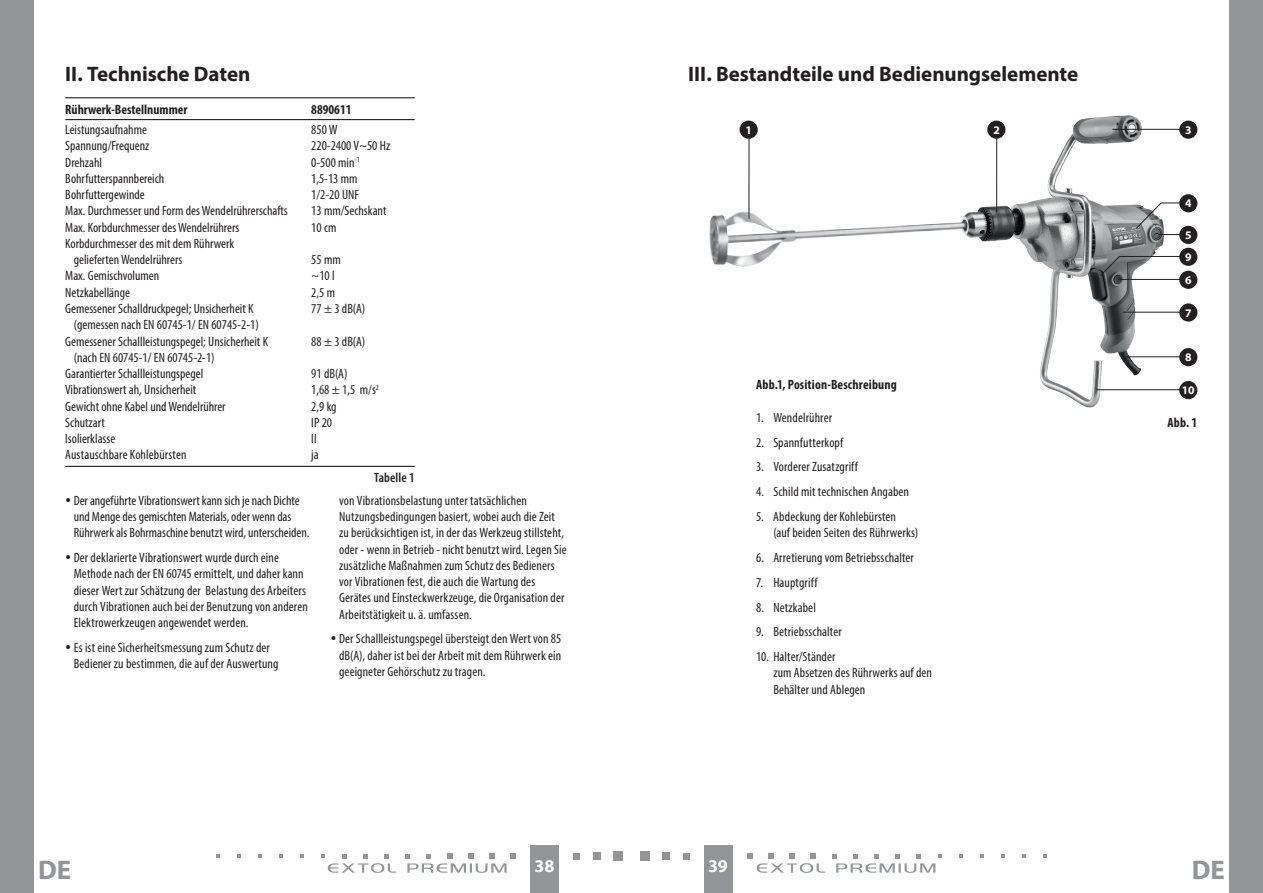
<style>
.page{position:relative;width:1263px;height:893px;background:#fff}
.page>*{position:absolute;margin:0;border:0;box-sizing:border-box;transform-origin:0 0}
.t1{font:700 27px "Myriad Pro";color:#939598}
.oddíl{font:700 21px "Myriad Pro";color:#231f20}
.t2{font:700 18px "Myriad Pro";color:#fff}
.body_číslované{font:condensed 13.5px/16.2px "Myriad Pro";letter-spacing:.005em;color:#231f20}
.Normální{font:700 condensed 13.5px "Myriad Pro";color:#231f20}
.t3{font:600 condensed 13.5px "Myriad Pro";letter-spacing:.01em;color:#231f20}
.t4{font:700 11.7px "Myriad Pro";color:#fff}
</style>
<div class="page">
<div style="left:0;top:0;width:34px;height:893px;background:#939598"></div>
<div style="left:1229px;top:0;width:34px;height:893px;background:#939598"></div>
<div style="left:704px;top:844px;width:29px;height:49px;background:#939598"></div>
<div style="left:530px;top:844px;width:28px;height:49px;background:#939598"></div>
<div style="left:640px;top:851px;width:9px;height:10px;background:#939598"></div>
<div style="left:662px;top:852px;width:8px;height:8px;background:#939598"></div>
<div style="left:683px;top:853px;width:7px;height:6px;background:#939598"></div>
<svg style="left:959px;top:854px;width:4px;height:4px"></svg>
<svg style="left:980px;top:854px;width:4px;height:4px"></svg>
<svg style="left:1001px;top:854px;width:4px;height:4px"></svg>
<svg style="left:1022px;top:854px;width:4px;height:4px"></svg>
<svg style="left:1043px;top:854px;width:4px;height:4px"></svg>
<svg style="left:747px;top:853px;width:195px;height:20px"></svg>
<div style="left:614px;top:851px;width:9px;height:10px;background:#939598"></div>
<div style="left:593px;top:852px;width:8px;height:8px;background:#939598"></div>
<svg style="left:573px;top:853px;width:6px;height:6px"></svg>
<svg style="left:300px;top:854px;width:4px;height:4px"></svg>
<svg style="left:279px;top:854px;width:4px;height:4px"></svg>
<svg style="left:258px;top:854px;width:4px;height:4px"></svg>
<svg style="left:237px;top:854px;width:4px;height:4px"></svg>
<svg style="left:216px;top:854px;width:4px;height:4px"></svg>
<svg style="left:321px;top:853px;width:195px;height:20px"></svg>
<hr style="left:65px;top:97px;width:350px;height:1px;background:#231f20">
<hr style="left:65px;top:119px;width:350px;height:1px;background:#231f20">
<hr style="left:65px;top:466px;width:350px;height:1px;background:#231f20">
<img style="left:985px;top:115px;width:213px;height:293px">
<img style="left:709px;top:191px;width:276px;height:76px">
<div style="left:740px;top:121px;width:18px;height:18px;background:#231f20;border-radius:50%"></div>
<hr style="left:749px;top:138px;width:1px;height:80px;background:#231f20">
<div style="left:987px;top:121px;width:18px;height:18px;background:#231f20;border-radius:50%"></div>
<hr style="left:996px;top:138px;width:1px;height:74px;background:#231f20">
<div style="left:1179px;top:303px;width:18px;height:19px;background:#231f20;border-radius:50%"></div>
<hr style="left:1123px;top:312px;width:59px;height:1px;background:#231f20">
<div style="left:1179px;top:348px;width:18px;height:18px;background:#231f20;border-radius:50%"></div>
<hr style="left:1126px;top:356px;width:56px;height:1px;background:#231f20">
<div style="left:1179px;top:271px;width:18px;height:18px;background:#231f20;border-radius:50%"></div>
<hr style="left:1118px;top:279px;width:64px;height:1px;background:#231f20">
<div style="left:1179px;top:381px;width:18px;height:18px;background:#231f20;border-radius:50%"></div>
<hr style="left:1096px;top:389px;width:86px;height:1px;background:#231f20">
<div style="left:1179px;top:226px;width:18px;height:18px;background:#231f20;border-radius:50%"></div>
<div style="left:1179px;top:194px;width:18px;height:18px;background:#231f20;border-radius:50%"></div>
<svg style="left:1135px;top:202px;width:47px;height:33px"></svg>
<div style="left:1179px;top:248px;width:18px;height:18px;background:#231f20;border-radius:50%"></div>
<svg style="left:1100px;top:256px;width:82px;height:20px"></svg>
<div style="left:1179px;top:121px;width:18px;height:18px;background:#231f20;border-radius:50%"></div>
<hr style="left:1113px;top:129px;width:69px;height:1px;background:#231f20">
<p class="oddíl" style="left:65px;top:60px;width:187px">II. Technische Daten</p>
<p class="Normální" style="left:65px;top:101px;width:124px">Rührwerk-Bestellnummer</p>
<p class="Normální" style="left:311px;top:101px;width:42px">8890611</p>
<p class="body_číslované" style="left:65px;top:121px;width:83px">Leistungsaufnahme</p>
<p class="body_číslované" style="left:311px;top:121px;width:28px">850 W</p>
<p class="body_číslované" style="left:65px;top:138px;width:86px">Spannung/Frequenz</p>
<p class="body_číslované" style="left:311px;top:138px;width:80px">220-2400 V~50 Hz</p>
<p class="body_číslované" style="left:65px;top:154px;width:38px">Drehzahl</p>
<p class="body_číslované" style="left:311px;top:154px;width:50px">0-500 min<sup>-1</sup></p>
<p class="body_číslované" style="left:65px;top:170px;width:101px">Bohrfutterspannbereich</p>
<p class="body_číslované" style="left:311px;top:170px;width:48px">1,5-13 mm</p>
<p class="body_číslované" style="left:65px;top:186px;width:81px">Bohrfuttergewinde</p>
<p class="body_číslované" style="left:311px;top:186px;width:49px">1/2-20 UNF</p>
<p class="body_číslované" style="left:65px;top:203px;width:224px">Max. Durchmesser und Form des Wendelrührerschafts</p>
<p class="body_číslované" style="left:311px;top:203px;width:77px">13 mm/Sechskant</p>
<p class="body_číslované" style="left:65px;top:219px;width:175px">Max. Korbdurchmesser des Wendelrührers</p>
<p class="body_číslované" style="left:311px;top:219px;width:27px">10 cm</p>
<p class="body_číslované" style="left:74px;top:235px;width:162px;text-indent:-9px">Korbdurchmesser des mit dem Rührwerk gelieferten Wendelrührers</p>
<p class="body_číslované" style="left:311px;top:251px;width:31px">55 mm</p>
<p class="body_číslované" style="left:65px;top:268px;width:95px">Max. Gemischvolumen</p>
<p class="body_číslované" style="left:311px;top:268px;width:25px">~10 l</p>
<p class="body_číslované" style="left:65px;top:284px;width:66px">Netzkabellänge</p>
<p class="body_číslované" style="left:311px;top:284px;width:25px">2,5 m</p>
<p class="body_číslované" style="left:65px;top:300px;width:190px">Gemessener Schalldruckpegel; Unsicherheit K</p>
<p class="body_číslované" style="left:311px;top:300px;width:56px">77 ± 3 dB(A)</p>
<p class="body_číslované" style="left:65px;top:317px;width:204px;text-align:center">(gemessen nach EN 60745-1/ EN 60745-2-1)<br>Gemessener Schallleistungspegel; Unsicherheit K</p>
<p class="body_číslované" style="left:311px;top:333px;width:56px">88 ± 3 dB(A)</p>
<p class="body_číslované" style="left:65px;top:349px;width:151px;text-indent:9px">(nach EN 60745-1/ EN 60745-2-1)<br>Garantierter Schallleistungspegel</p>
<p class="body_číslované" style="left:311px;top:365px;width:38px">91 dB(A)</p>
<p class="body_číslované" style="left:65px;top:382px;width:133px">Vibrationswert ah, Unsicherheit</p>
<p class="body_číslované" style="left:311px;top:382px;width:69px">1,68 ± 1,5 m/s<sup>2</sup></p>
<p class="body_číslované" style="left:65px;top:398px;width:162px">Gewicht ohne Kabel und Wendelrührer</p>
<p class="body_číslované" style="left:311px;top:398px;width:27px">2,9 kg</p>
<p class="body_číslované" style="left:65px;top:414px;width:41px">Schutzart</p>
<p class="body_číslované" style="left:311px;top:414px;width:22px">IP 20</p>
<p class="body_číslované" style="left:65px;top:430px;width:52px">Isolierklasse</p>
<p class="body_číslované" style="left:311px;top:430px;width:7px">II</p>
<p class="body_číslované" style="left:65px;top:447px;width:123px">Austauschbare Kohlebürsten</p>
<p class="body_číslované" style="left:311px;top:447px;width:9px">ja</p>
<p class="t3" style="left:374px;top:470px;width:42px">Tabelle 1</p>
<p class="body_číslované" style="left:74px;top:492px;width:237px">Der angeführte Vibrationswert kann sich je nach Dichte und Menge des gemischten Materials, oder wenn das<br>Rührwerk als Bohrmaschine benutzt wird, unterscheiden.</p>
<p class="body_číslované" style="left:74px;top:549px;width:236px">Der deklarierte Vibrationswert wurde durch eine Methode nach der EN 60745 ermittelt, und daher kann dieser Wert zur Schätzung der Belastung des Arbeiters durch Vibrationen auch bei der Benutzung von anderen Elektrowerkzeugen angewendet werden.</p>
<p class="body_číslované" style="left:74px;top:639px;width:206px">Es ist eine Sicherheitsmessung zum Schutz der<br>Bediener zu bestimmen, die auf der Auswertung</p>
<p class="body_číslované" style="left:339px;top:492px;width:229px">von Vibrationsbelastung unter tatsächlichen Nutzungsbedingungen basiert, wobei auch die Zeit zu berücksichtigen ist, in der das Werkzeug stillsteht, oder - wenn in Betrieb - nicht benutzt wird. Legen Sie zusätzliche Maßnahmen zum Schutz des Bedieners vor Vibrationen fest, die auch die Wartung des Gerätes und Einsteckwerkzeuge, die Organisation der Arbeitstätigkeit u. ä. umfassen.</p>
<p class="body_číslované" style="left:339px;top:631px;width:224px;text-align:justify">Der Schallleistungspegel übersteigt den Wert von 85 dB(A), daher ist bei der Arbeit mit dem Rührwerk ein geeigneter Gehörschutz zu tragen.</p>
<p class="oddíl" style="left:688px;top:60px;width:392px">III. Bestandteile und Bedienungselemente</p>
<p class="t4" style="left:746px;top:122px;width:8px">1</p>
<p class="t4" style="left:993px;top:122px;width:8px">2</p>
<p class="Normální" style="left:756px;top:376px;width:142px">Abb.1, Position-Beschreibung</p>
<p class="body_číslované" style="left:756px;top:409px;width:77px">1. Wendelrührer</p>
<p class="body_číslované" style="left:756px;top:434px;width:88px">2. Spannfutterkopf</p>
<p class="body_číslované" style="left:756px;top:459px;width:103px">3. Vorderer Zusatzgriff</p>
<p class="body_číslované" style="left:756px;top:483px;width:154px">4. Schild mit technischen Angaben</p>
<p class="body_číslované" style="left:773px;top:508px;width:146px;text-indent:-17px">5. Abdeckung der Kohlebürsten<br>(auf beiden Seiten des Rührwerks)</p>
<p class="body_číslované" style="left:756px;top:549px;width:159px">6. Arretierung vom Betriebsschalter</p>
<p class="body_číslované" style="left:756px;top:574px;width:63px">7. Hauptgriff</p>
<p class="body_číslované" style="left:756px;top:599px;width:61px">8. Netzkabel</p>
<p class="body_číslované" style="left:756px;top:624px;width:87px">9. Betriebsschalter</p>
<p class="body_číslované" style="left:773px;top:648px;width:160px;text-indent:-17px">10. Halter/Ständer<br>zum Absetzen des Rührwerks auf den<br>Behälter und Ablegen</p>
<p class="t4" style="left:1185px;top:122px;width:8px">3</p>
<p class="t4" style="left:1185px;top:196px;width:8px">4</p>
<p class="t4" style="left:1185px;top:227px;width:8px">5</p>
<p class="t4" style="left:1185px;top:249px;width:8px">9</p>
<p class="t4" style="left:1185px;top:272px;width:8px">6</p>
<p class="t4" style="left:1185px;top:305px;width:8px">7</p>
<p class="t4" style="left:1185px;top:350px;width:8px">8</p>
<p class="t4" style="left:1182px;top:383px;width:14px">10</p>
<p class="Normální" style="left:1167px;top:414px;width:31px">Abb. 1</p>
<h1 class="t1" style="left:38px;top:852px;width:35px">DE</h1>
<h3 class="t2" style="left:535px;top:855px;width:21px">38</h3>
<h3 class="t2" style="left:708px;top:855px;width:21px">39</h3>
<h1 class="t1" style="left:1192px;top:852px;width:35px">DE</h1>
</div>
